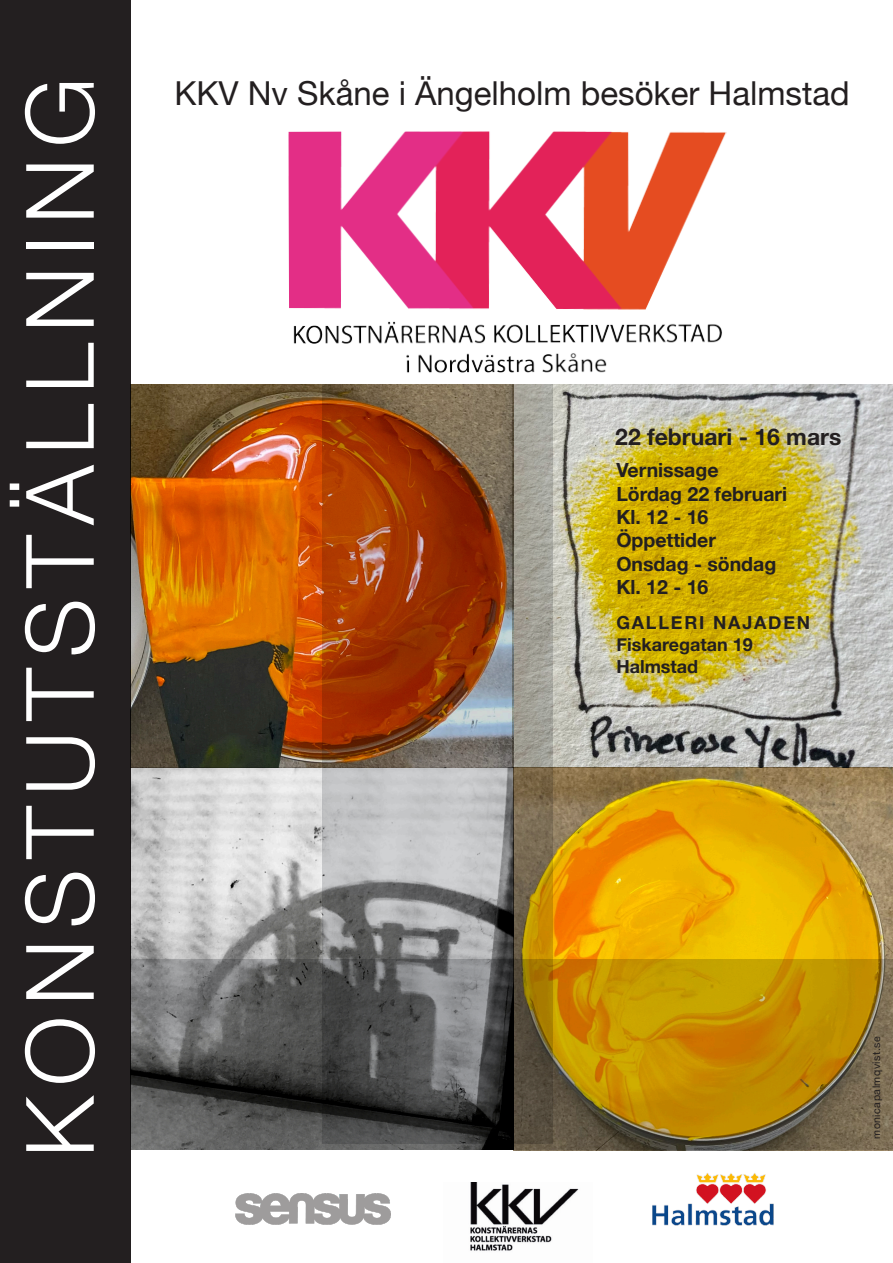
<style>
.page{position:relative;width:893px;height:1263px;background:#fff}
.page>*{position:absolute;margin:0;border:0;box-sizing:border-box;transform-origin:0 0}
.t1{font:300 94.5px "Helvetica Neue";letter-spacing:.11em;color:#fff}
.t2{font:33px "Helvetica Neue";color:#231f20}
.t3{font:700 22.95px "Helvetica Neue";color:#231f20}
.t4{font:700 19.5px "Helvetica Neue";color:#231f20}
.t5{font:700 18px "Helvetica Neue";color:#231f20}
.t6{font:700 18px "Helvetica Neue";letter-spacing:.1em;color:#231f20}
.t7{font:10.5px "Helvetica Neue";letter-spacing:.05em;color:#231f20}
</style>
<div class="page">
<img style="left:131px;top:385px;width:762px;height:575px">
<div style="left:0;top:0;width:131px;height:1263px;background:#231f20"></div>
<img style="left:288px;top:131px;width:439px;height:213px">
<svg style="left:323px;top:385px;width:230px;height:575px"></svg>
<img style="left:235px;top:1193px;width:156px;height:31px">
<img style="left:470px;top:1182px;width:109px;height:69px">
<img style="left:641px;top:1150px;width:184px;height:76px">
<svg style="left:131px;top:960px;width:762px;height:190px"></svg>
<img style="left:406px;top:353px;width:201px;height:20px">
<p class="t1" style="left:-16px;top:1158px;width:1082px;rotate:-90deg">KONSTUTSTÄLLNING</p>
<p class="t2" style="left:174px;top:69px;width:677px">KKV Nv Skåne i Ängelholm besöker Halmstad</p>
<p class="t3" style="left:615px;top:419px;width:228px">22 februari - 16 mars</p>
<p class="t4" style="left:616px;top:455px;width:104px">Vernissage</p>
<p class="t4" style="left:616px;top:478px;width:172px">Lördag 22 februari</p>
<p class="t4" style="left:616px;top:502px;width:94px">Kl. 12 - 16</p>
<p class="t4" style="left:616px;top:525px;width:101px">Öppettider</p>
<p class="t4" style="left:616px;top:549px;width:161px">Onsdag - söndag</p>
<p class="t4" style="left:616px;top:572px;width:94px">Kl. 12 - 16</p>
<p class="t6" style="left:616px;top:609px;width:195px">GALLERI NAJADEN</p>
<p class="t5" style="left:616px;top:630px;width:138px">Fiskaregatan 19</p>
<p class="t5" style="left:616px;top:652px;width:83px">Halmstad</p>
<p class="t7" style="left:869px;top:1139px;width:104px;rotate:-90deg">monicapalmqvist.se</p>
</div>
